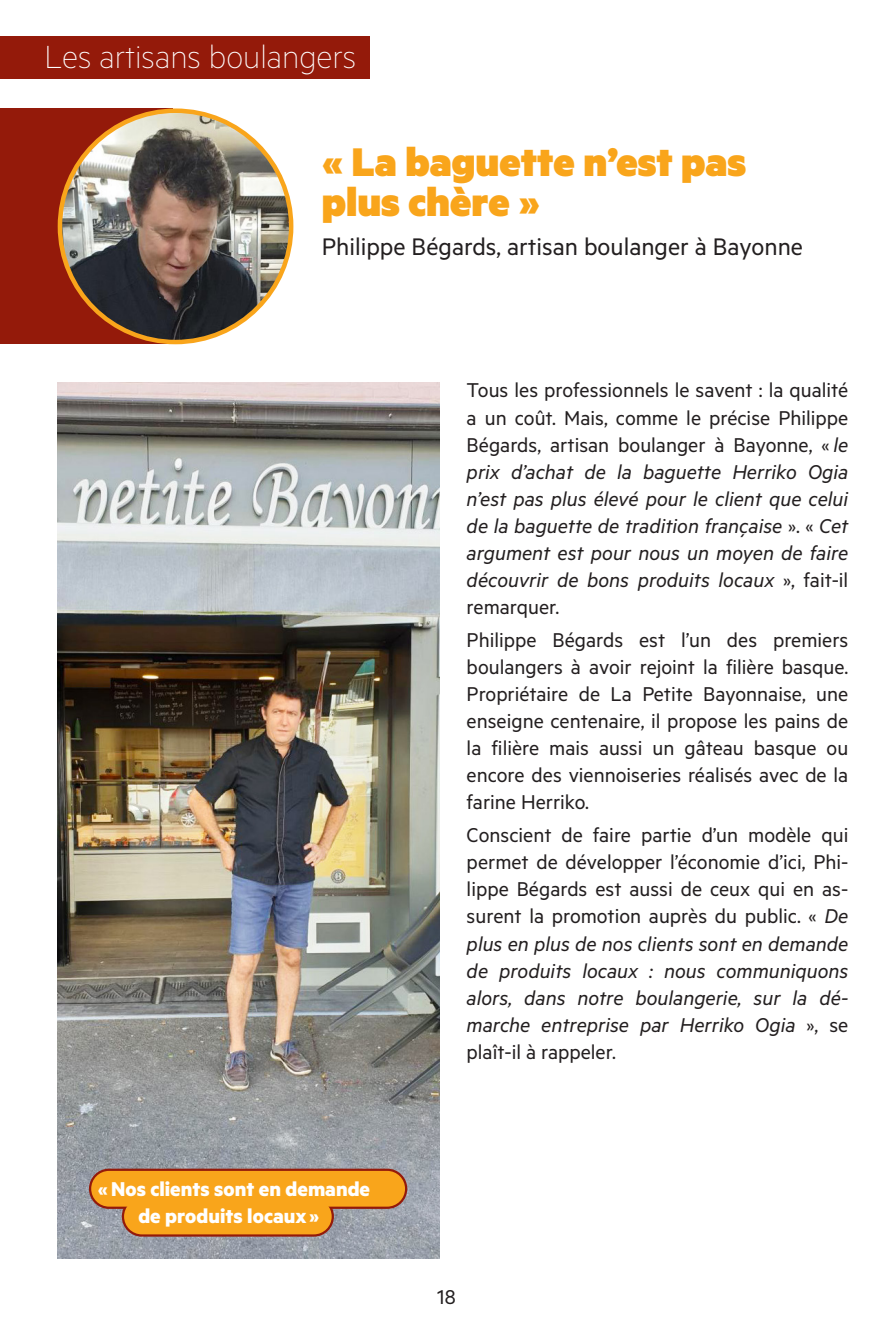
<style>
.page{position:relative;width:893px;height:1340px;background:#fff}
.page>*{position:absolute;margin:0;border:0;box-sizing:border-box;transform-origin:0 0}
.t1{font:900 45px/40.5px "Metric";color:#f9a51b}
.t2{font:100 36px "Metric";color:#fff}
.t3{font:27px "Metric";color:#231f20}
.t4{font:22.5px/27px "Metric";color:#231f20;text-align:justify}
.t5{font:italic 22.5px/27px "Metric";color:#231f20;text-align:justify}
.t6{font:700 22.5px "Metric";color:#fff}
.s1{font-style:normal}
.s2{font-style:italic}
</style>
<div class="page">
<img style="left:58px;top:383px;width:381px;height:875px">
<div style="left:89px;top:1168px;width:318px;height:40px;border:4px solid #941a0a;border-radius:18px"></div>
<div style="left:122px;top:1196px;width:212px;height:40px;border:4px solid #941a0a;border-radius:18px"></div>
<div style="left:0;top:108px;width:172px;height:236px;background:#941a0a"></div>
<img style="left:60px;top:111px;width:231px;height:231px;border-radius:116px">
<div style="left:91px;top:1170px;width:314px;height:36px;background:#f9a51b;border-radius:18px"></div>
<div style="left:124px;top:1198px;width:208px;height:36px;background:#f9a51b;border-radius:18px"></div>
<div style="left:0;top:36px;width:370px;height:43px;background:#941a0a"></div>
<p class="t2" style="left:45px;top:36px;width:313px">Les artisans boulangers</p>
<p class="t1" style="left:322px;top:140px;width:426px">« La baguette n’est pas plus chère »</p>
<p class="t3" style="left:322px;top:231px;width:483px">Philippe Bégards, artisan boulanger à Bayonne</p>
<p class="t6" style="left:98px;top:1175px;width:274px">« Nos clients sont en demande</p>
<p class="t6" style="left:138px;top:1202px;width:182px">de produits locaux»</p>
<p class="t5" style="left:467px;top:376px;width:383px"><span class="s1">Tous les professionnels le savent : la qualité a un coût. Mais, comme le précise Philippe Bégards, artisan boulanger à Bayonne, «</span> le prix d’achat de la baguette Herriko Ogia n’est pas plus élevé pour le client que celui de la baguette de tradition française <span class="s1">». «</span> Cet argument est pour nous un moyen de faire découvrir de bons produits locaux <span class="s1">», fait-il remarquer.</span></p>
<p class="t4" style="left:467px;top:625px;width:383px">Philippe Bégards est l’un des premiers boulangers à avoir rejoint la filière basque.<br>Propriétaire de La Petite Bayonnaise, une enseigne centenaire, il propose les pains de la filière mais aussi un gâteau basque ou encore des viennoiseries réalisés avec de la farine Herriko.</p>
<p class="t4" style="left:467px;top:821px;width:383px">Conscient de faire partie d’un modèle qui permet de développer l’économie d’ici, Phi&shy;lippe Bégards est aussi de ceux qui en as&shy;surent la promotion auprès du public. « <span class="s2">De plus en plus de nos clients sont en demande de produits locaux : nous communiquons alors, dans notre boulangerie, sur la dé&shy;marche entreprise par Herriko Ogia</span> », se plaît-il à rappeler.</p>
<p class="t4" style="left:437px;top:1282px;width:20px">18</p>
</div>
